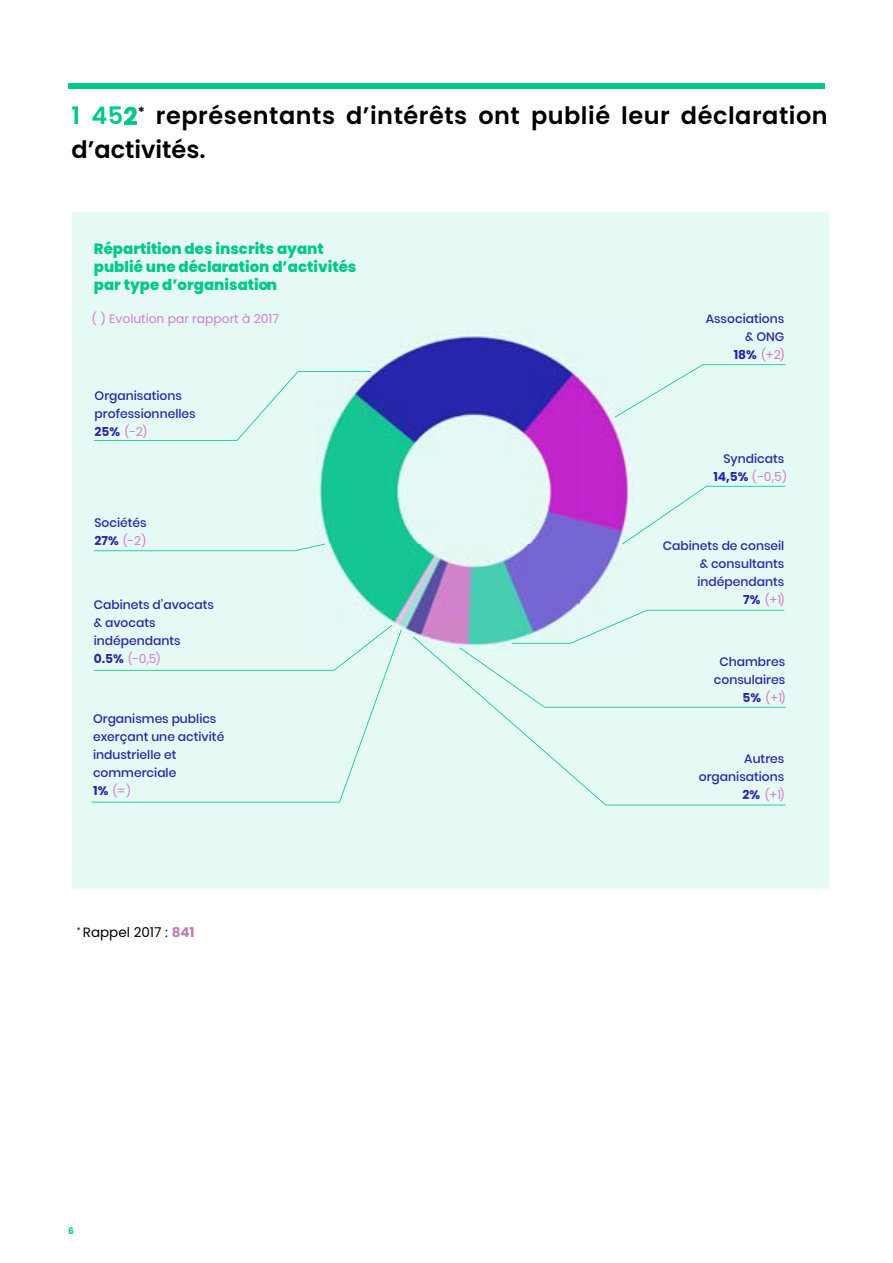
<style>
.page{position:relative;width:893px;height:1263px;background:#fff}
.page>*{position:absolute;margin:0;border:0;box-sizing:border-box;transform-origin:0 0}
.t1{font:600 24px/33.6px "Poppins";letter-spacing:.02em;color:#000}
.t2{font:800 15px/18px "Poppins";color:#00c78c}
.t3{font:13.5px "Poppins";color:#000}
.t4{font:500 12.3px/18px "Poppins";color:#2626a8;text-align:right}
.t5{font:12.3px "Poppins";color:#d17ad1}
.t6{font:700 9px "Poppins";color:#00c78b}
.s1{color:#00c78b}
.s2{font-weight:700}
.s3{font-weight:400;color:#d17ad1}
.s4{font-weight:700;color:#bb7db5}
</style>
<div class="page">
<div style="left:68px;top:83px;width:757px;height:6px;background:#00c78b"></div>
<div style="left:72px;top:212px;width:756px;height:677px;background:#e6faf5"></div>
<img style="left:317px;top:330px;width:313px;height:306px">
<svg style="left:94px;top:544px;width:231px;height:7px"></svg>
<svg style="left:94px;top:371px;width:277px;height:70px"></svg>
<svg style="left:92px;top:630px;width:310px;height:172px"></svg>
<svg style="left:615px;top:364px;width:170px;height:54px"></svg>
<svg style="left:459px;top:610px;width:326px;height:26px"></svg>
<div style="left:123px;top:532px;width:21px;height:15px;background:#e6faf5"></div>
<div style="left:113px;top:783px;width:15px;height:14px;background:#e6faf5"></div>
<svg style="left:94px;top:625px;width:298px;height:46px"></svg>
<div style="left:128px;top:650px;width:32px;height:15px;background:#e6faf5"></div>
<svg style="left:413px;top:636px;width:372px;height:169px"></svg>
<div style="left:765px;top:787px;width:19px;height:14px;background:#e6faf5"></div>
<div style="left:125px;top:423px;width:21px;height:15px;background:#e6faf5"></div>
<svg style="left:622px;top:486px;width:163px;height:58px"></svg>
<h1 class="t1" style="left:72px;top:99px;width:758px"><span class="s1">1 452</span><sup>*</sup> représentants d’intérêts ont publié leur déclaration d’activités.</h1>
<p class="t2" style="left:94px;top:239px;width:264px">Répartition des inscrits ayant publié une déclaration d’activités par type d’organisation</p>
<p class="t5" style="left:92px;top:312px;width:189px">( ) Evolution par rapport à 2017</p>
<p class="t4" style="left:95px;top:386px;width:103px;text-align:left">Organisations professionnelles<br><span class="s2">25%</span> <span class="s3">(-2)</span></p>
<p class="t4" style="left:95px;top:513px;width:54px;text-align:left">Sociétés<br><span class="s2">27%</span> <span class="s3">(-2)</span></p>
<p class="t4" style="left:94px;top:595px;width:122px;text-align:left">Cabinets d’avocats &amp; avocats indépendants<br><span class="s2">0.5%</span> <span class="s3">(-0,5)</span></p>
<p class="t4" style="left:93px;top:710px;width:133px;text-align:left">Organismes publics exerçant une activité industrielle et commerciale<br><span class="s2">1%</span> <span class="s3">(=)</span></p>
<p class="t3" style="left:77px;top:925px;width:119px"><sup>*</sup> Rappel 2017 : <span class="s4">841</span></p>
<p class="t6" style="left:68px;top:1225px;width:7px">6</p>
<p class="t4" style="left:706px;top:310px;width:81px">Associations &amp; ONG<br><span class="s2">18%</span> <span class="s3">(+2)</span></p>
<p class="t4" style="left:713px;top:450px;width:76px;text-align:center">Syndicats<br><span class="s2">14,5%</span> <span class="s3">(-0,5)</span></p>
<p class="t4" style="left:663px;top:537px;width:124px">Cabinets de conseil &amp; consultants indépendants<br><span class="s2">7%</span> <span class="s3">(+1)</span></p>
<p class="t4" style="left:714px;top:653px;width:74px">Chambres consulaires<br><span class="s2">5%</span> <span class="s3">(+1)</span></p>
<p class="t4" style="left:699px;top:750px;width:88px">Autres organisations<br><span class="s2">2%</span> <span class="s3">(+1)</span></p>
</div>
